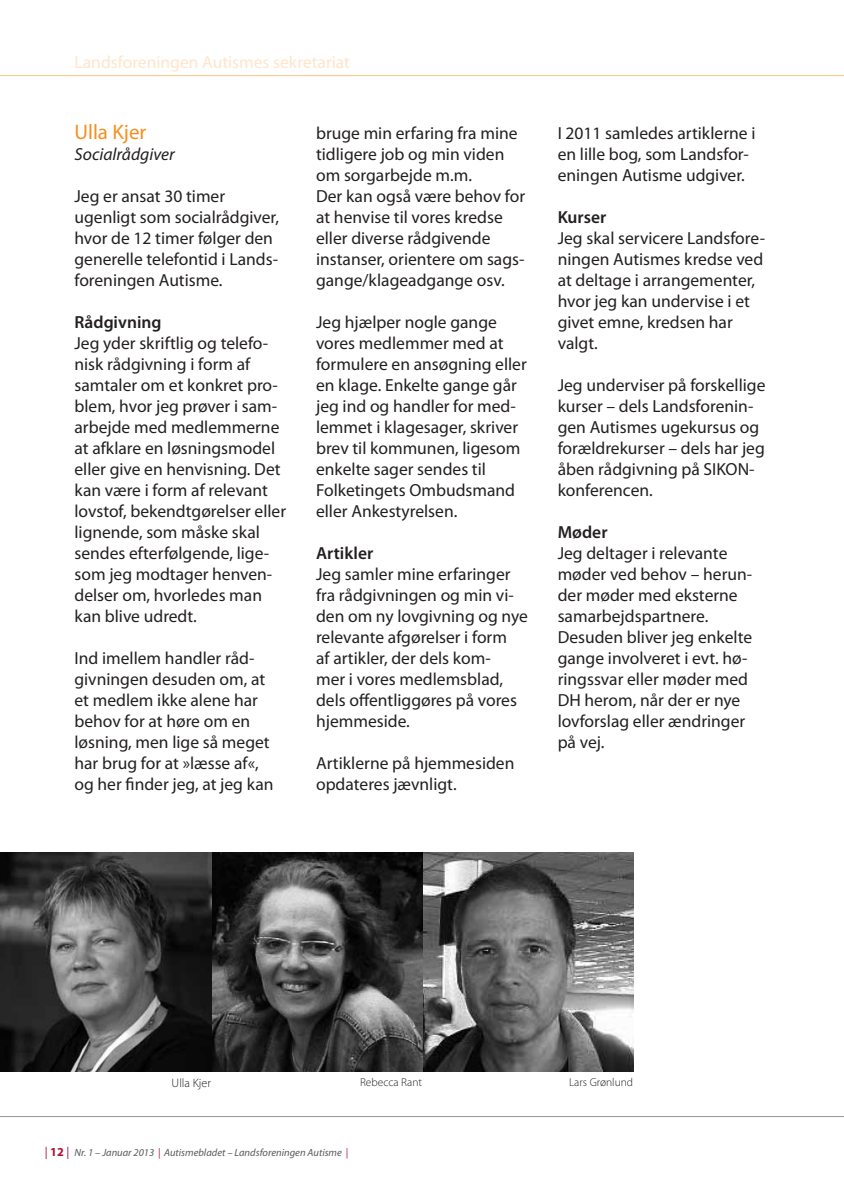
<style>
.page{position:relative;width:844px;height:1191px;background:#fff}
.page>*{position:absolute;margin:0;border:0;box-sizing:border-box;transform-origin:0 0}
.t1{font:21px "Myriad Pro";color:#f78f1e}
.t2{font:17.5px/21px "Myriad Pro";color:#231f20}
.t3{font:17.5px "Myriad Pro";color:#ffe5ca}
.t4{font:600 17.5px "Myriad Pro";color:#231f20}
.t5{font:italic 17.5px "Myriad Pro";color:#231f20}
.t6{font:300 12.25px "Myriad Pro";color:#231f20}
.t7{font:300 11.38px "Myriad Pro";color:#231f20}
.t8{font:italic 10.5px "Myriad Pro";color:#58595b}
.s1{font-style:normal;font-size:12.25px;color:#ac113b}
.s2{font-weight:700;font-style:normal;font-size:12.25px;color:#ac113b}
.s3{color:#ac113b}
</style>
<div class="page">
<hr style="left:0;top:1116px;width:843px;height:1px;background:#949698">
<img style="left:0;top:853px;width:633px;height:218px">
<hr style="left:0;top:75px;width:843px;height:1px;background:#fdc389">
<p class="t3" style="left:75px;top:51px;width:277px">Landsforeningen Autismes sekretariat</p>
<p class="t1" style="left:74px;top:119px;width:73px">Ulla Kjer</p>
<p class="t5" style="left:74px;top:143px;width:102px">Socialrådgiver</p>
<p class="t2" style="left:74px;top:185px;width:206px">Jeg er ansat 30 timer ugenligt som socialrådgiver, hvor de 12 timer følger den generelle telefontid i Lands&shy;foreningen Autisme.</p>
<p class="t4" style="left:74px;top:311px;width:89px">Rådgivning</p>
<p class="t2" style="left:74px;top:332px;width:213px">Jeg yder skriftlig og telefo&shy;nisk rådgivning i form af samtaler om et konkret pro&shy;blem, hvor jeg prøver i sam&shy;arbejde med medlemmerne at afklare en løsningsmodel eller give en henvisning. Det kan være i form af relevant lovstof, bekendtgørelser eller lignende, som måske skal sendes efterfølgende, lige&shy;som jeg modtager henven&shy;delser om, hvorledes man kan blive udredt.</p>
<p class="t2" style="left:74px;top:647px;width:200px">Ind imellem handler råd&shy;givningen desuden om, at et medlem ikke alene har behov for at høre om en løsning, men lige så meget har brug for at »læsse af«, og her finder jeg, at jeg kan</p>
<p class="t2" style="left:316px;top:122px;width:210px">bruge min erfaring fra mine tidligere job og min viden om sorgarbejde m.m.<br>Der kan også være behov for at henvise til vores kredse eller diverse rådgivende instanser, orientere om sags&shy;gange/klageadgange osv.</p>
<p class="t2" style="left:316px;top:311px;width:212px">Jeg hjælper nogle gange vores medlemmer med at formulere en ansøgning eller en klage. Enkelte gange går jeg ind og handler for med&shy;lemmet i klagesager, skriver brev til kommunen, ligesom enkelte sager sendes til<br>Folketingets Ombudsmand eller Ankestyrelsen.</p>
<p class="t4" style="left:316px;top:542px;width:59px">Artikler</p>
<p class="t2" style="left:316px;top:563px;width:213px">Jeg samler mine erfaringer fra rådgivningen og min vi&shy;den om ny lovgivning og nye relevante afgørelser i form<br>af artikler, der dels kom-<br>mer i vores medlemsblad, dels offentliggøres på vores hjemmeside.</p>
<p class="t2" style="left:316px;top:752px;width:200px">Artiklerne på hjemmesiden opdateres jævnligt.</p>
<p class="t2" style="left:557px;top:122px;width:199px">I 2011 samledes artiklerne i en lille bog, som Landsfor&shy;eningen Autisme udgiver.</p>
<p class="t4" style="left:557px;top:206px;width:50px">Kurser</p>
<p class="t2" style="left:557px;top:227px;width:208px">Jeg skal servicere Landsfore&shy;ningen Autismes kredse ved at deltage i arrangementer, hvor jeg kan undervise i et givet emne, kredsen har valgt.</p>
<p class="t2" style="left:557px;top:374px;width:209px">Jeg underviser på forskellige kurser – dels Landsforenin&shy;gen Autismes ugekursus og forældrekurser – dels har jeg åben rådgivning på SIKON&shy;konferencen.</p>
<p class="t4" style="left:557px;top:521px;width:51px">Møder</p>
<p class="t2" style="left:557px;top:542px;width:196px">Jeg deltager i relevante møder ved behov – herun&shy;der møder med eksterne samarbejdspartnere.<br>Desuden bliver jeg enkelte gange involveret i evt. hø&shy;ringssvar eller møder med<br>DH herom, når der er nye lovforslag eller ændringer på vej.</p>
<p class="t6" style="left:172px;top:1075px;width:41px">Ulla Kjer</p>
<p class="t7" style="left:360px;top:1075px;width:64px">Rebecca Rant</p>
<p class="t7" style="left:569px;top:1075px;width:66px">Lars Grønlund</p>
<p class="t8" style="left:45px;top:1145px;width:305px"><span class="s1">|</span> <span class="s2">12</span> <span class="s1">|</span> Nr. 1 – Januar 2013 <span class="s3">|</span> Autismebladet – Landsforeningen Autisme <span class="s3">|</span></p>
</div>
